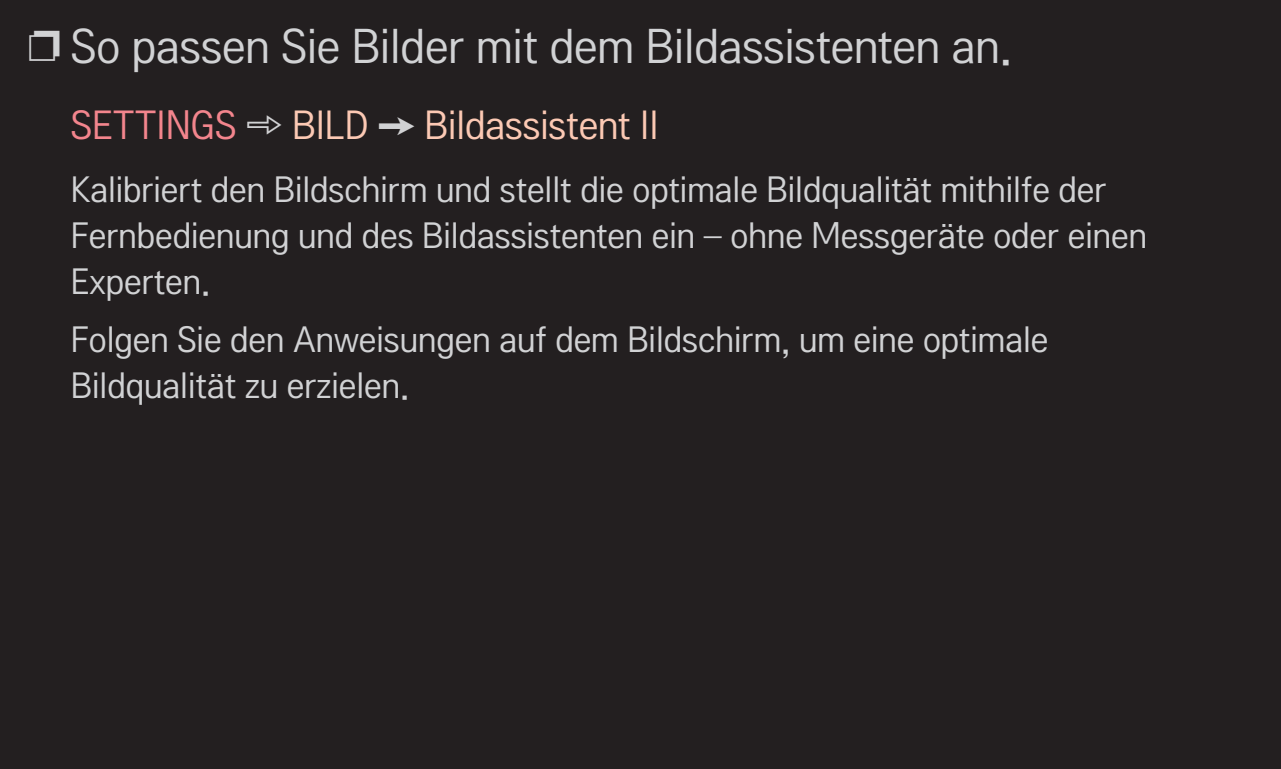
<style>
.page{position:relative;width:1281px;height:769px;background:#fff}
.page>*{position:absolute;margin:0;border:0;box-sizing:border-box;transform-origin:0 0}
.t1{font:48px "LG Display Light";color:#d1d2d4}
.t2{font:40px "LG Display Light";color:#fcc9b4}
.t3{font:36px/46px "LG Display Light";color:#d1d2d4}
.s1{font-size:42px}
.s2{color:#f3858d}
.s3{color:#d1d2d4}
</style>
<div class="page">
<div style="left:0;top:0;width:1280px;height:768px;background:#231f20"></div>
<h1 class="t1" style="left:28px;top:9px;width:984px"><span class="s1">❐</span> So passen Sie Bilder mit dem Bildassistenten an.</h1>
<p class="t2" style="left:71px;top:95px;width:589px"><span class="s2">SETTINGS</span> <span class="s3">➾</span> BILD <span class="s3">➙</span> Bildassistent II</p>
<p class="t3" style="left:71px;top:163px;width:1077px">Kalibriert den Bildschirm und stellt die optimale Bildqualität mithilfe der<br>Fernbedienung und des Bildassistenten ein – ohne Messgeräte oder einen<br>Experten.</p>
<p class="t3" style="left:71px;top:313px;width:978px">Folgen Sie den Anweisungen auf dem Bildschirm, um eine optimale<br>Bildqualität zu erzielen.</p>
</div>
